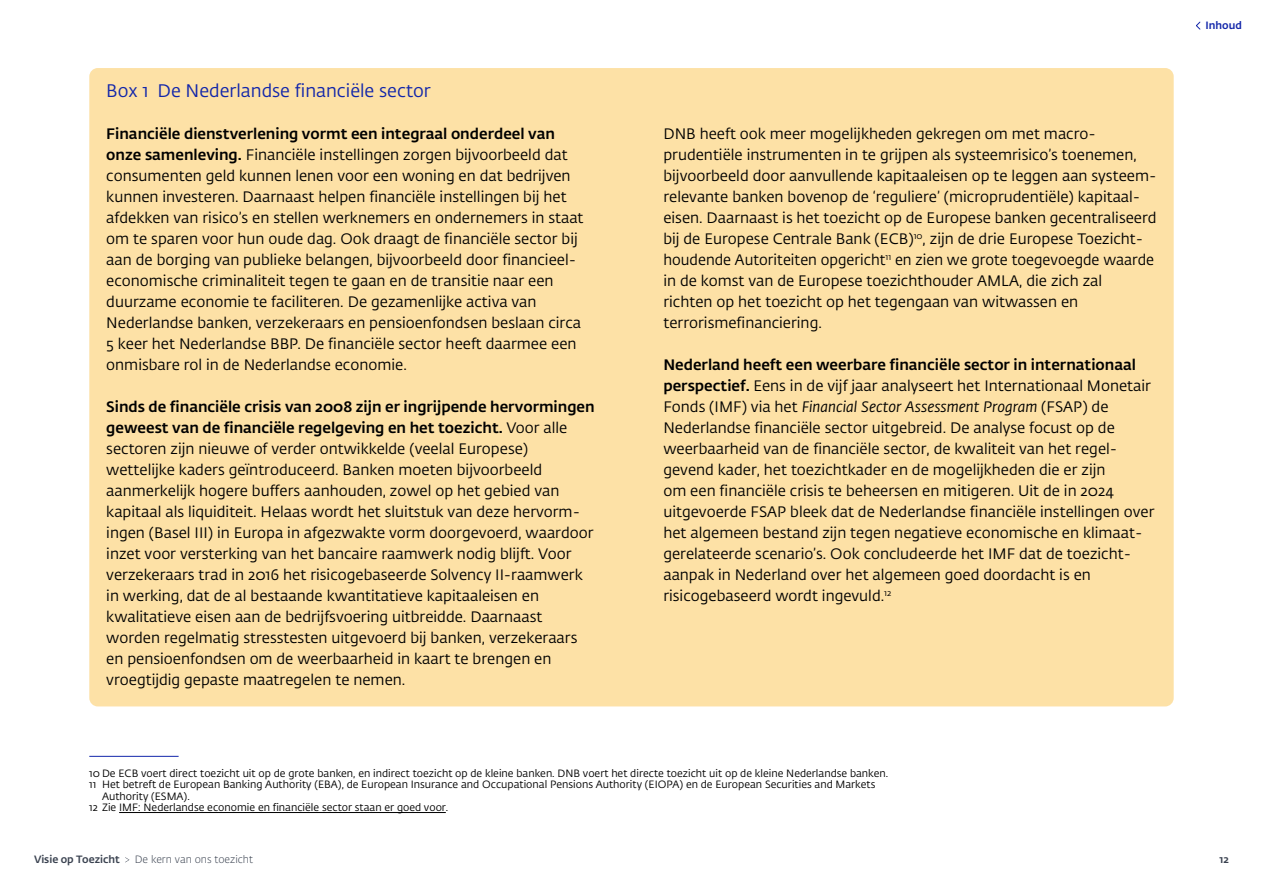
<style>
.page{position:relative;width:1263px;height:893px;background:#fff}
.page>*{position:absolute;margin:0;border:0;box-sizing:border-box;transform-origin:0 0}
.H4_Kader_kop_lichtgroen{font:18px "DNB Fedra";color:#1226aa}
.Kader_broodtekst_lichtgroen{font:15px/21px "DNB Fedra";color:#000}
.Voetnoot{font:10.5px/11.6px "DNB Fedra";color:#000}
.t1{font:300 10.5px "DNB Fedra";color:#3a4250}
.t2{font:500 10.5px "DNB Fedra";color:#3a4250}
.t3{font:500 10.5px "DNB Fedra";color:#1226aa}
.s1{font-weight:500}
.s2{font-style:italic}
</style>
<div class="page">
<svg style="left:1196px;top:21px;width:5px;height:9px"></svg>
<div style="left:89px;top:68px;width:1085px;height:638px;background:#fde1a6;border-radius:9px"></div>
<hr style="left:89px;top:756px;width:90px;height:1px;background:#1226aa">
<hr style="left:119px;top:812px;width:327px;height:1px;background:#000">
<h4 class="H4_Kader_kop_lichtgroen" style="left:106px;top:80px;width:326px">Box 1 De Nederlandse financiële sector</h4>
<p class="Kader_broodtekst_lichtgroen" style="left:106px;top:124px;width:479px"><span class="s1">Financiële dienstverlening vormt een integraal onderdeel van onze samenleving.</span> Financiële instellingen zorgen bijvoorbeeld dat consumenten geld kunnen lenen voor een woning en dat bedrijven kunnen investeren. Daarnaast helpen financiële instellingen bij het afdekken van risico’s en stellen werknemers en ondernemers in staat om te sparen voor hun oude dag. Ook draagt de financiële sector bij aan de borging van publieke belangen, bijvoorbeeld door financieel&shy;economische criminaliteit tegen te gaan en de transitie naar een duurzame economie te faciliteren. De gezamenlijke activa van Nederlandse banken, verzekeraars en pensioenfondsen beslaan circa 5 keer het Nederlandse BBP. De financiële sector heeft daarmee een onmisbare rol in de Nederlandse economie.</p>
<p class="Kader_broodtekst_lichtgroen" style="left:106px;top:397px;width:490px"><span class="s1">Sinds de financiële crisis van 2008 zijn er ingrijpende hervormingen geweest van de financiële regelgeving en het toezicht.</span> Voor alle sectoren zijn nieuwe of verder ontwikkelde (veelal Europese) wettelijke kaders geïntroduceerd. Banken moeten bijvoorbeeld aanmerkelijk hogere buffers aanhouden, zowel op het gebied van kapitaal als liquiditeit. Helaas wordt het sluitstuk van deze hervorm&shy;ingen (Basel III) in Europa in afgezwakte vorm doorgevoerd, waardoor inzet voor versterking van het bancaire raamwerk nodig blijft. Voor verzekeraars trad in 2016 het risicogebaseerde Solvency II-raamwerk in werking, dat de al bestaande kwantitatieve kapitaaleisen en kwalitatieve eisen aan de bedrijfsvoering uitbreidde. Daarnaast worden regelmatig stresstesten uitgevoerd bij banken, verzekeraars en pensioenfondsen om de weerbaarheid in kaart te brengen en vroegtijdig gepaste maatregelen te nemen.</p>
<p class="Kader_broodtekst_lichtgroen" style="left:663px;top:124px;width:495px">DNB heeft ook meer mogelijkheden gekregen om met macro&shy;prudentiële instrumenten in te grijpen als systeemrisico’s toenemen, bijvoorbeeld door aanvullende kapitaaleisen op te leggen aan systeem&shy;relevante banken bovenop de ‘reguliere’ (microprudentiële) kapitaal&shy;eisen. Daarnaast is het toezicht op de Europese banken gecentraliseerd bij de Europese Centrale Bank (ECB)<sup>10</sup>, zijn de drie Europese Toezicht&shy;houdende Autoriteiten opgericht<sup>11</sup> en zien we grote toegevoegde waarde in de komst van de Europese toezichthouder AMLA, die zich zal<br>richten op het toezicht op het tegengaan van witwassen en terrorismefinanciering.</p>
<p class="Kader_broodtekst_lichtgroen" style="left:663px;top:355px;width:493px"><span class="s1">Nederland heeft een weerbare financiële sector in internationaal perspectief.</span> Eens in de vijf jaar analyseert het Internationaal Monetair Fonds (IMF) via het <span class="s2">Financial Sector Assessment Program</span> (FSAP) de Nederlandse financiële sector uitgebreid. De analyse focust op de weerbaarheid van de financiële sector, de kwaliteit van het regel&shy;gevend kader, het toezichtkader en de mogelijkheden die er zijn<br>om een financiële crisis te beheersen en mitigeren. Uit de in 2024 uitgevoerde FSAP bleek dat de Nederlandse financiële instellingen over het algemeen bestand zijn tegen negatieve economische en klimaat&shy;gerelateerde scenario’s. Ook concludeerde het IMF dat de toezicht&shy;aanpak in Nederland over het algemeen goed doordacht is en risicogebaseerd wordt ingevuld.<sup>12</sup></p>
<p class="Voetnoot" style="left:89px;top:767px;width:800px">10 De ECB voert direct toezicht uit op de grote banken, en indirect toezicht op de kleine banken. DNB voert het directe toezicht uit op de kleine Nederlandse banken.</p>
<p class="Voetnoot" style="left:102px;top:779px;width:775px;text-indent:-13px">11 Het betreft de European Banking Authority (EBA), de European Insurance and Occupational Pensions Authority (EIOPA) en de European Securities and Markets<br>Authority (ESMA).</p>
<p class="Voetnoot" style="left:89px;top:802px;width:360px">12 Zie IMF: Nederlandse economie en financiële sector staan er goed voor.</p>
<p class="t3" style="left:1205px;top:19px;width:38px">Inhoud</p>
<p class="t2" style="left:34px;top:853px;width:87px">Visie op Toezicht</p>
<p class="t1" style="left:135px;top:853px;width:120px">De kern van ons toezicht</p>
<p class="t2" style="left:1219px;top:853px;width:11px">12</p>
</div>
